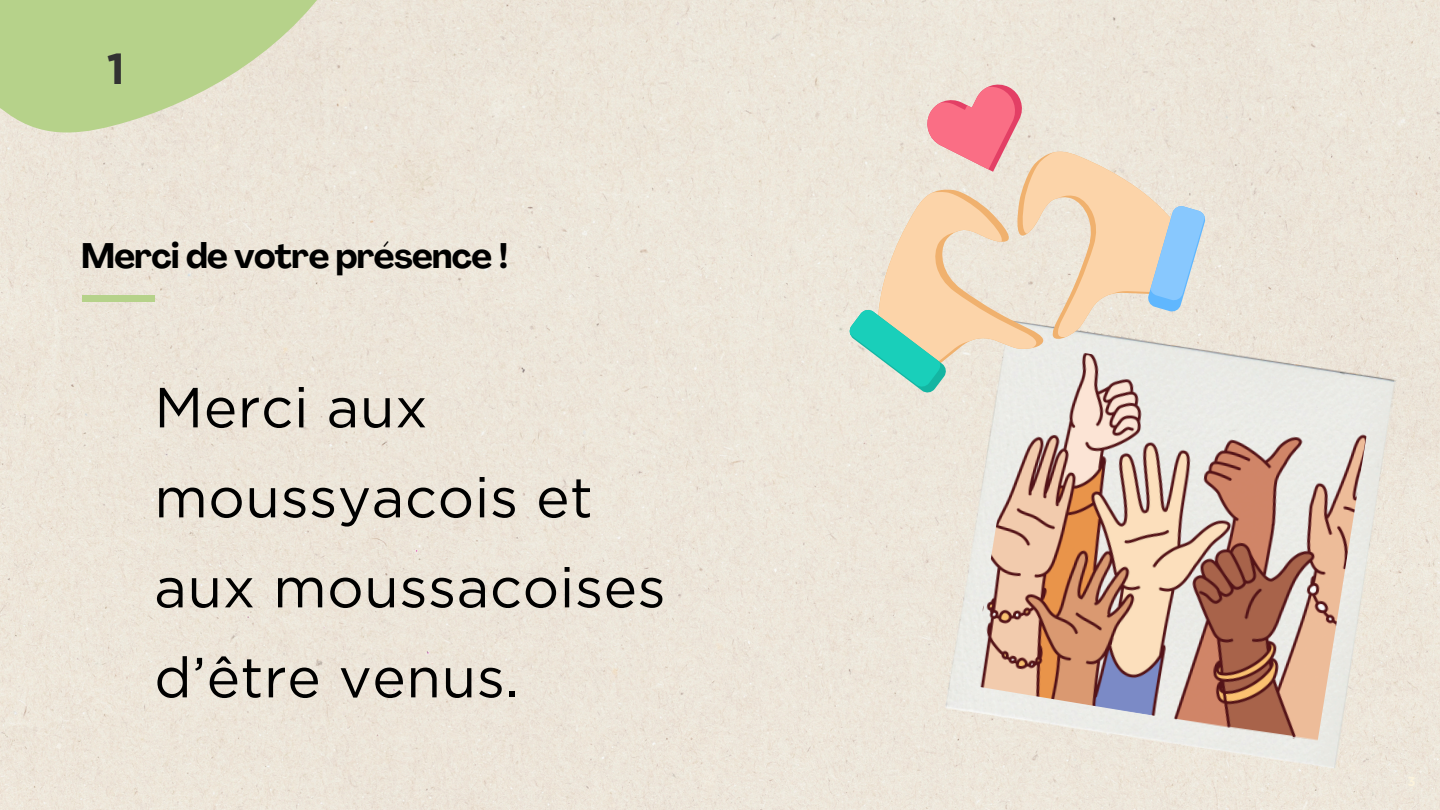
<style>
.page{position:relative;width:1440px;height:810px;background:#ece5d9}
.page>*{position:absolute;margin:0;border:0;box-sizing:border-box;transform-origin:0 0}
.t1{font:56.4px/90px "Gotham";letter-spacing:.01em;color:#000}
.t2{font:700 43.3px "Gotham";color:#323232}
.t3{font:700 35px "Agrandir";letter-spacing:-.02em;color:#000}
</style>
<div class="page">
<svg style="left:0;top:0;width:352px;height:141px;background:#cad8a8"></svg>
<div style="left:82px;top:295px;width:72px;height:6px;background:#b6d28a"></div>
<img style="left:944px;top:319px;width:453px;height:453px">
<img style="left:971px;top:344px;width:401px;height:399px">
<svg style="left:843px;top:75px;width:388px;height:337px;background:#e6d9ca"></svg>
<p class="t2" style="left:107px;top:43px;width:20px">1</p>
<h1 class="t3" style="left:81px;top:242px;width:429px">Merci de votre présence !</h1>
<p class="t1" style="left:154px;top:362px;width:513px">Merci aux moussyacois et aux moussacoises d’être venus.</p>
</div>
